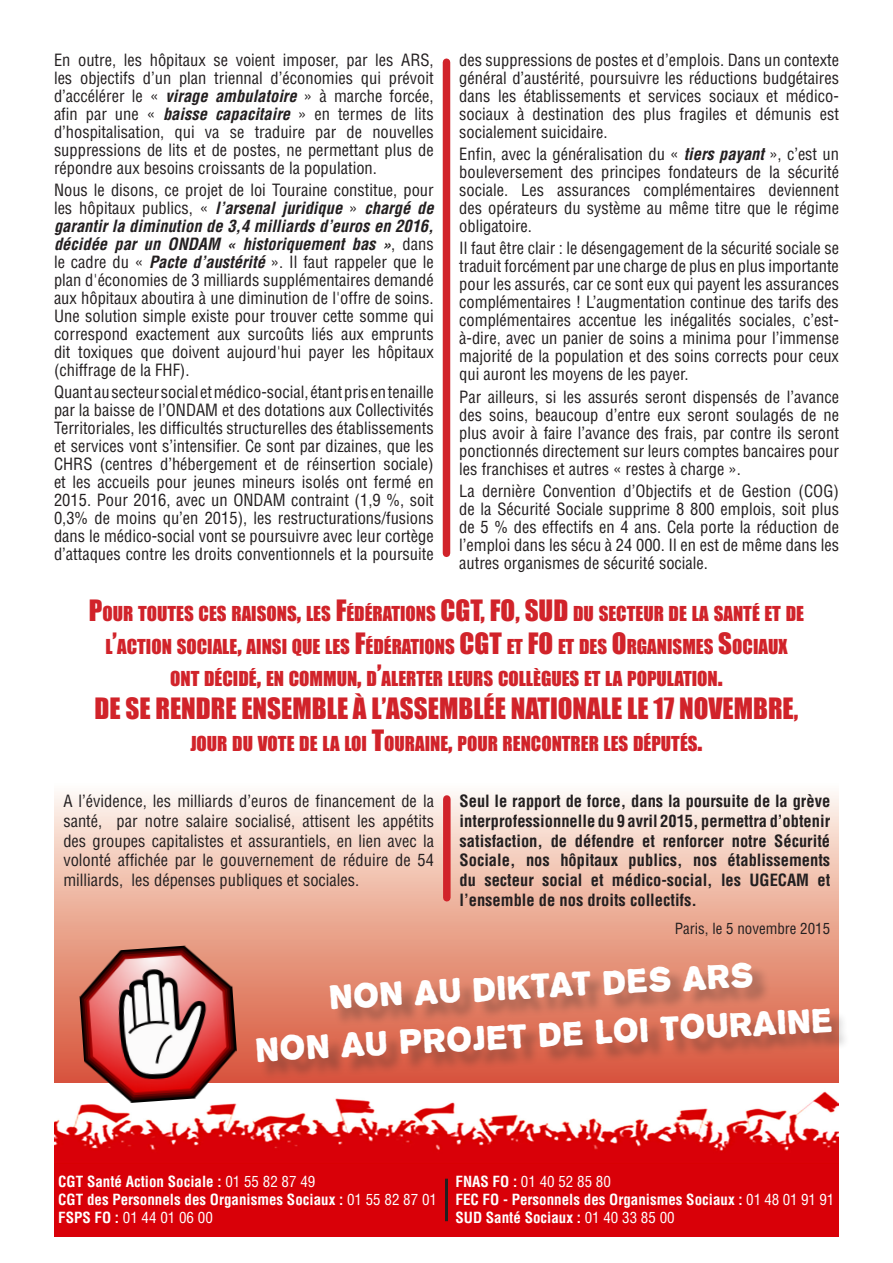
<style>
.page{position:relative;width:893px;height:1263px;background:#fff}
.page>*{position:absolute;margin:0;border:0;box-sizing:border-box;transform-origin:0 0}
.t1{font:30px "Propaganda";color:#fff}
.t2{font:27px "Impact";color:#d1232a}
.t3{font:18.9px "Impact";color:#d1232a}
.t4{font:condensed 16.5px/18px "Helvetica LT Std";color:#231f20;text-align:justify}
.t5{font:700 condensed 16.5px/19.8px "Helvetica LT Std";color:#231f20;text-align:justify}
.t6{font:700 condensed 15px "Helvetica LT Std";color:#fff}
.t7{font:condensed 15px "Helvetica LT Std";color:#fff}
.t8{font:condensed 15px "Helvetica LT Std";color:#231f20}
.s1{font-weight:700;font-style:italic}
.s2{font-size:27px}
.s3{font-style:inherit}
.s4{font-weight:400}
.s5{font-weight:700}
</style>
<div class="page">
<svg style="left:54px;top:793px;width:785px;height:290px;background:#f0bead"></svg>
<div style="left:54px;top:1163px;width:785px;height:74px;background:#d90008"></div>
<div style="left:259px;top:965px;width:590px;height:115px;background:#231f20;opacity:.3"></div>
<div style="left:443px;top:62px;width:7px;height:491px;background:#d1232a"></div>
<div style="left:443px;top:799px;width:8px;height:99px;background:#d1232a"></div>
<hr style="left:445px;top:1179px;width:3px;height:42px;background:#231f20">
<img style="left:54px;top:1091px;width:785px;height:72px">
<img style="left:77px;top:942px;width:163px;height:164px">
<p class="t4" style="left:54px;top:51px;width:381px">En outre, les hôpitaux se voient imposer, par les ARS, les objectifs d’un plan triennal d’économies qui prévoit d’accélérer le « <span class="s1">virage ambulatoire</span> » à marche forcée, afin par une « <span class="s1">baisse capacitaire</span> » en termes de lits d’hospitalisation, qui va se traduire par de nouvelles suppressions de lits et de postes, ne permettant plus de répondre aux besoins croissants de la population.</p>
<p class="t4" style="left:54px;top:181px;width:381px">Nous le disons, ce projet de loi Touraine constitue, pour les hôpitaux publics, « <span class="s1">l’arsenal juridique</span> » <span class="s1">chargé de garantir la diminution de 3,4 milliards d’euros en 2016, décidée par un ONDAM « historiquement bas »</span>, dans le cadre du « <span class="s1">Pacte d’austérité</span> ». Il faut rappeler que le plan d'économies de 3 milliards supplémentaires demandé aux hôpitaux aboutira à une diminution de l'offre de soins.<br>Une solution simple existe pour trouver cette somme qui correspond exactement aux surcoûts liés aux emprunts dit toxiques que doivent aujourd'hui payer les hôpitaux (chiffrage de la FHF).</p>
<p class="t4" style="left:54px;top:383px;width:381px">Quant au secteur social et médico-social, étant pris en tenaille par la baisse de l’ONDAM et des dotations aux Collectivités Territoriales, les difficultés structurelles des établissements et services vont s’intensifier. Ce sont par dizaines, que les CHRS (centres d’hébergement et de réinsertion sociale) et les accueils pour jeunes mineurs isolés ont fermé en 2015. Pour 2016, avec un ONDAM contraint (1,9 %, soit 0,3% de moins qu’en 2015), les restructurations/fusions dans le médico-social vont se poursuivre avec leur cortège d’attaques contre les droits conventionnels et la poursuite</p>
<p class="t4" style="left:459px;top:51px;width:381px">des suppressions de postes et d’emplois. Dans un contexte général d’austérité, poursuivre les réductions budgétaires dans les établissements et services sociaux et médico&shy;sociaux à destination des plus fragiles et démunis est socialement suicidaire.</p>
<p class="t4" style="left:459px;top:145px;width:381px">Enfin, avec la généralisation du « <span class="s1">tiers payant</span> », c’est un bouleversement des principes fondateurs de la sécurité sociale. Les assurances complémentaires deviennent des opérateurs du système au même titre que le régime obligatoire.</p>
<p class="t4" style="left:459px;top:239px;width:381px">Il faut être clair : le désengagement de la sécurité sociale se traduit forcément par une charge de plus en plus importante pour les assurés, car ce sont eux qui payent les assurances complémentaires ! L’augmentation continue des tarifs des complémentaires accentue les inégalités sociales, c’est&shy;à-dire, avec un panier de soins a minima pour l’immense majorité de la population et des soins corrects pour ceux qui auront les moyens de les payer.</p>
<p class="t4" style="left:459px;top:387px;width:381px">Par ailleurs, si les assurés seront dispensés de l’avance des soins, beaucoup d’entre eux seront soulagés de ne plus avoir à faire l’avance des frais, par contre ils seront ponctionnés directement sur leurs comptes bancaires pour les franchises et autres « restes à charge ».</p>
<p class="t4" style="left:459px;top:482px;width:381px">La dernière Convention d’Objectifs et de Gestion (COG) de la Sécurité Sociale supprime 8 800 emplois, soit plus de 5 % des effectifs en 4 ans. Cela porte la réduction de l’emploi dans les sécu à 24 000. Il en est de même dans les autres organismes de sécurité sociale.</p>
<p class="t3" style="left:89px;top:599px;width:451px"><span class="s2">P</span>OUR TOUTES CES RAISONS<span class="s2">,</span> LES <span class="s2">F</span>ÉDÉRATIONS <span class="s2">CGT, FO, SUD</span></p>
<p class="t3" style="left:573px;top:599px;width:232px">DU SECTEUR DE LA SANTÉ ET DE</p>
<p class="t3" style="left:105px;top:632px;width:684px">L<span class="s2">’</span>ACTION SOCIALE<span class="s2">,</span> AINSI QUE LES <span class="s2">F</span>ÉDÉRATIONS <span class="s2">CGT</span> ET <span class="s2">FO</span> ET DES <span class="s2">O</span>RGANISMES <span class="s2">S</span>OCIAUX</p>
<p class="t3" style="left:170px;top:664px;width:554px">ONT DÉCIDÉ<span class="s2">,</span> EN COMMUN<span class="s2">,</span> D<span class="s2">’</span>ALERTER LEURS COLLÈGUES ET LA POPULATION<span class="s2">.</span></p>
<p class="t2" style="left:95px;top:687px;width:705px"><span class="s3">D</span>E SE RENDRE ENSEMBLE À L’ASSEMBLÉE NATIONALE LE 17 NOVEMBRE,</p>
<p class="t3" style="left:190px;top:729px;width:514px">JOUR DU VOTE DE LA LOI <span class="s2">T</span>OURAINE<span class="s2">,</span> POUR RENCONTRER LES DÉPUTÉS<span class="s2">.</span></p>
<p class="t4" style="left:63px;top:791px;width:372px;line-height:19.8px">A l’évidence, les milliards d’euros de financement de la santé, par notre salaire socialisé, attisent les appétits des groupes capitalistes et assurantiels, en lien avec la volonté affichée par le gouvernement de réduire de 54 milliards, les dépenses publiques et sociales.</p>
<p class="t5" style="left:460px;top:791px;width:372px">Seul le rapport de force, dans la poursuite de la grève interprofessionnelle du 9 avril 2015, permettra d’obtenir satisfaction, de défendre et renforcer notre Sécurité Sociale, nos hôpitaux publics, nos établissements du secteur social et médico-social, les UGECAM et l’ensemble de nos droits collectifs.</p>
<p class="t8" style="left:675px;top:919px;width:157px">Paris, le 5 novembre 2015</p>
<p class="t1" style="left:328px;top:971px;width:427px;rotate:-3deg">Non au diktat des ARS</p>
<p class="t1" style="left:254px;top:1023px;width:579px;rotate:-3deg">Non au projet de loi TOURAINE</p>
<p class="t6" style="left:58px;top:1172px;width:259px">CGT Santé Action Sociale : <span class="s4">01 55 82 87 49</span></p>
<p class="t6" style="left:58px;top:1190px;width:380px">CGT des Personnels des Organismes Sociaux : <span class="s4">01 55 82 87 01</span></p>
<p class="t7" style="left:58px;top:1208px;width:156px"><span class="s5">FSPS FO :</span> 01 44 01 06 00</p>
<p class="t7" style="left:455px;top:1172px;width:157px"><span class="s5">FNAS FO :</span> 01 40 52 85 80</p>
<p class="t6" style="left:455px;top:1190px;width:380px">FEC FO - Personnels des Organismes Sociaux : <span class="s4">01 48 01 91 91</span></p>
<p class="t6" style="left:455px;top:1208px;width:221px">SUD Santé Sociaux : <span class="s4">01 40 33 85 00</span></p>
</div>
